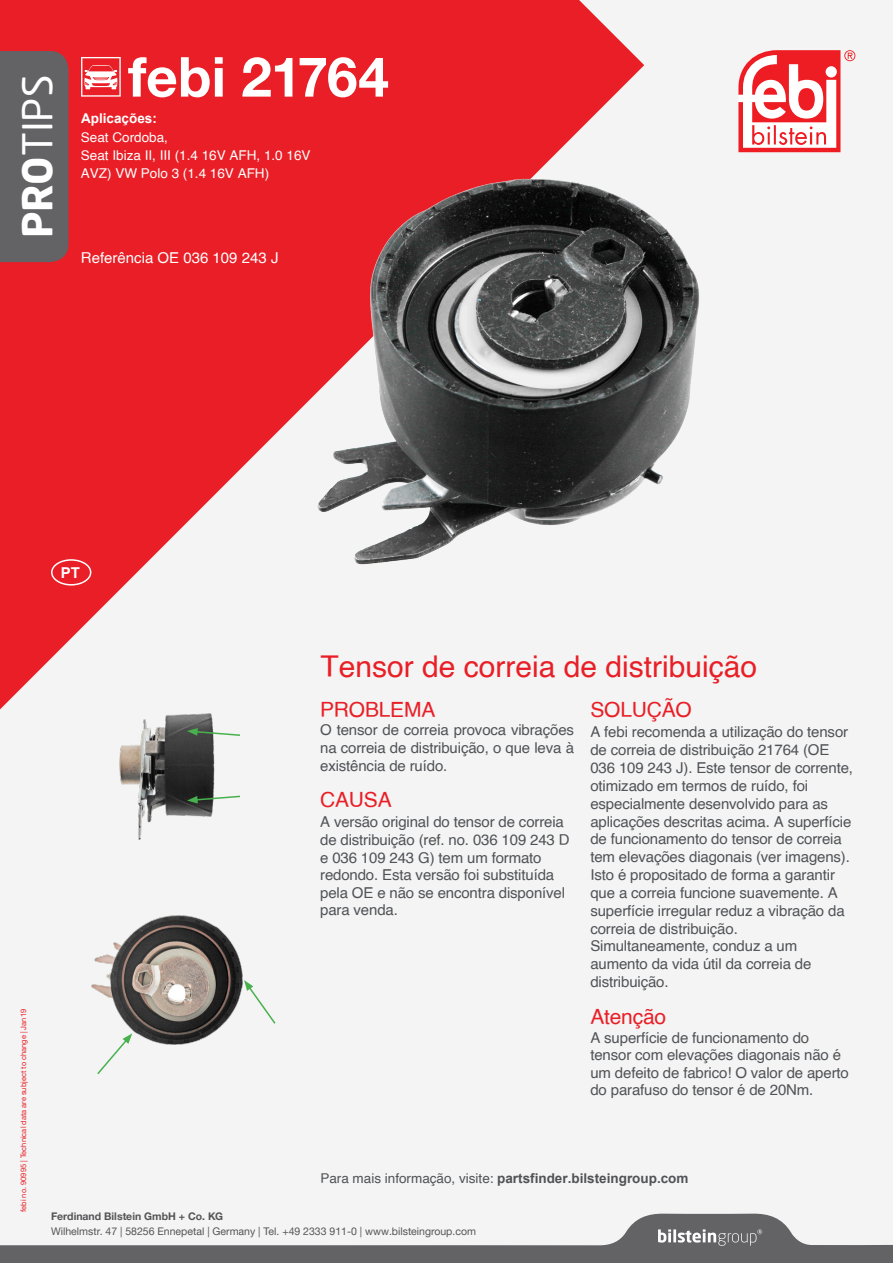
<style>
.page{position:relative;width:893px;height:1263px;background:#f3f4f3}
.page>*{position:absolute;margin:0;border:0;box-sizing:border-box;transform-origin:0 0}
.t1{font:700 55.2px "Helvetica Neue World 75";letter-spacing:-.01em;color:#fff}
.t2{font:40.65px "Neo Sans Pro";color:#fff}
.t3{font:30px "Helvetica";color:#e91e26}
.t4{font:21px "Helvetica";letter-spacing:-.01em;color:#e91e26}
.t5{font:15px/17.9px "Helvetica";letter-spacing:-.01em;color:#505256}
.t6{font:15px "Helvetica";color:#fff}
.t7{font:700 15px "Arial";color:#fff}
.t8{font:13.5px/18.1px "Helvetica";color:#fff}
.t9{font:700 13.5px "Arial";color:#505256}
.t10{font:10.5px "Helvetica Neue World 55 Roman";color:#565357}
.t11{font:700 10.5px "Helvetica Neue World 75";color:#565357}
.t12{font:7.5px "Helvetica Neue World 55 Roman";color:#e91e26}
.s1{font-weight:700}
.s2{font-family:"Arial";font-weight:700}
.s3{font-family:"Helvetica";font-weight:400}
</style>
<div class="page">
<svg style="left:0;top:0;width:644px;height:710px;fill:#e91e26"></svg>
<div style="left:0;top:51px;width:69px;height:211px;background:#636366"></div>
<svg style="left:738px;top:50px;width:117px;height:102px"></svg>
<svg style="left:0;top:1213px;width:893px;height:50px"></svg>
<div style="left:51px;top:559px;width:40px;height:26px;border:2px solid #fff;border-radius:50%"></div>
<svg style="left:81px;top:57px;width:40px;height:40px"></svg>
<img style="left:295px;top:162px;width:404px;height:427px">
<img style="left:91px;top:915px;width:152px;height:130px">
<img style="left:51px;top:699px;width:231px;height:141px">
<svg style="left:96px;top:1033px;width:36px;height:42px"></svg>
<svg style="left:244px;top:980px;width:32px;height:44px"></svg>
<svg style="left:187px;top:795px;width:55px;height:8px"></svg>
<svg style="left:187px;top:728px;width:55px;height:9px"></svg>
<p class="t2" style="left:13px;top:238px;width:165px;rotate:-90deg"><span class="s1">PRO</span>TIPS</p>
<p class="t1" style="left:128px;top:45px;width:262px">febi 21764</p>
<p class="t8" style="left:81px;top:110px;width:231px"><span class="s2">Aplicações:<br></span>Seat Cordoba,<br>Seat Ibiza II, III (1.4 16V AFH, 1.0 16V<br>AVZ) VW Polo 3 (1.4 16V AFH)</p>
<p class="t6" style="left:81px;top:246px;width:199px">Referência OE 036 109 243 J</p>
<p class="t7" style="left:61px;top:563px;width:21px">PT</p>
<p class="t12" style="left:19px;top:1212px;width:204px;rotate:-90deg">febi no. 90995 | Technical data are subject to change | Jan19</p>
<p class="t3" style="left:320px;top:643px;width:438px">Tensor de correia de distribuição</p>
<p class="t4" style="left:320px;top:694px;width:117px">PROBLEMA</p>
<p class="t5" style="left:320px;top:721px;width:255px;text-align:justify">O tensor de correia provoca vibrações na correia de distribuição, o que leva à existência de ruído.</p>
<p class="t4" style="left:320px;top:784px;width:73px">CAUSA</p>
<p class="t5" style="left:320px;top:813px;width:251px">A versão original do tensor de correia de distribuição (ref. no. 036 109 243 D e 036 109 243 G) tem um formato redondo. Esta versão foi substituída pela OE e não se encontra disponível para venda.</p>
<p class="t4" style="left:590px;top:694px;width:103px">SOLUÇÃO</p>
<p class="t5" style="left:590px;top:724px;width:264px">A febi recomenda a utilização do tensor de correia de distribuição 21764 (OE 036 109 243 J). Este tensor de corrente, otimizado em termos de ruído, foi especialmente desenvolvido para as aplicações descritas acima. A superfície de funcionamento do tensor de correia tem elevações diagonais (ver imagens).<br>Isto é propositado de forma a garantir que a correia funcione suavemente. A superfície irregular reduz a vibração da correia de distribuição.<br>Simultaneamente, conduz a um aumento da vida útil da correia de distribuição.</p>
<p class="t4" style="left:590px;top:1000px;width:77px">Atenção</p>
<p class="t5" style="left:590px;top:1029px;width:260px;line-height:17.4px">A superfície de funcionamento do tensor com elevações diagonais não é um defeito de fabrico! O valor de aperto do parafuso do tensor é de 20Nm.</p>
<p class="t9" style="left:320px;top:1169px;width:370px"><span class="s3">Para mais informação, visite:</span> partsfinder.bilsteingroup.com</p>
<p class="t11" style="left:51px;top:1210px;width:174px">Ferdinand Bilstein GmbH + Co. KG</p>
<p class="t10" style="left:51px;top:1225px;width:426px">Wilhelmstr. 47 | 58256 Ennepetal | Germany | Tel. +49 2333 911-0 | www.bilsteingroup.com</p>
</div>
